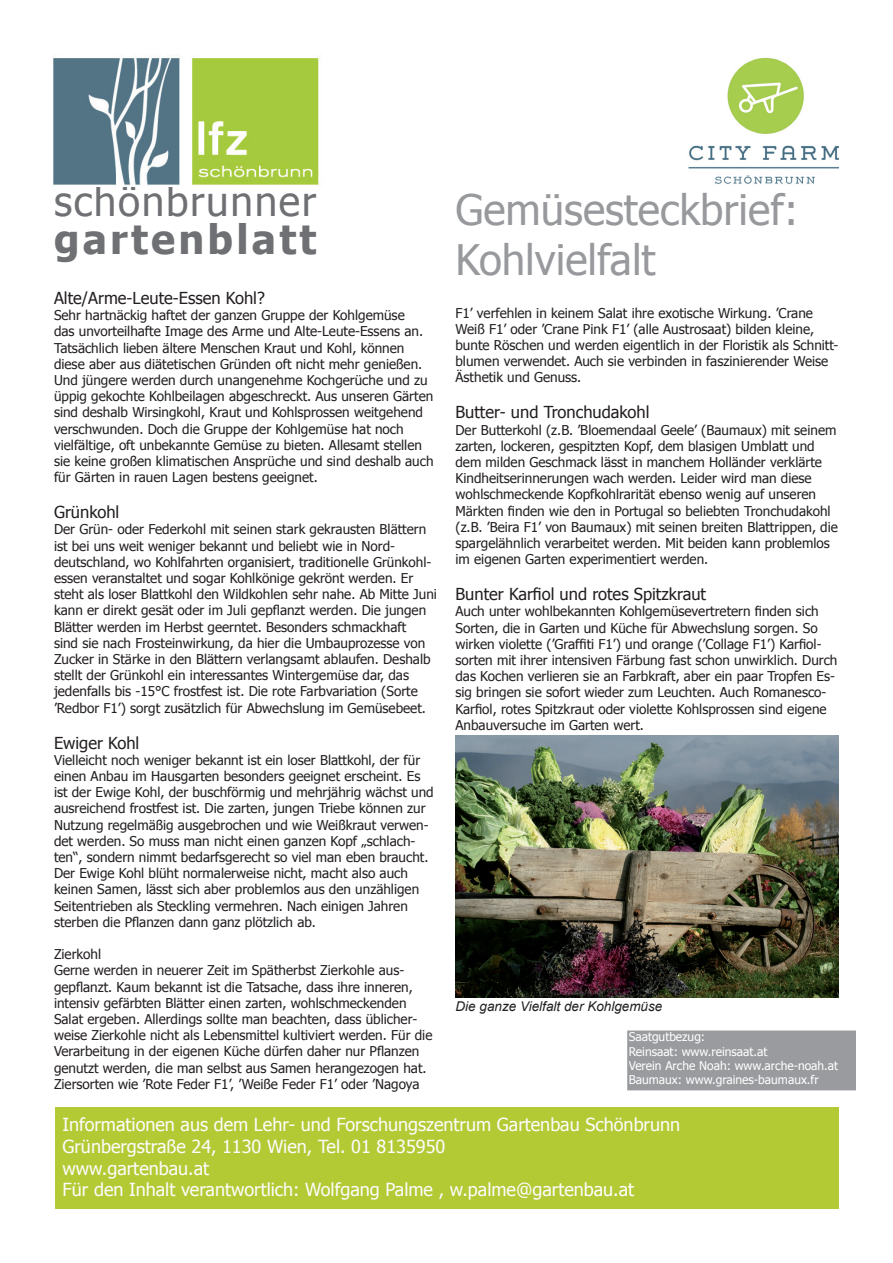
<style>
.page{position:relative;width:893px;height:1263px;background:#fff}
.page>*{position:absolute;margin:0;border:0;box-sizing:border-box;transform-origin:0 0}
.t1{font:42px/50.4px "Tahoma";color:#97999c}
.t2{font:40.5px "Tahoma";letter-spacing:.04em;color:#6f7073}
.t3{font:700 40.5px "Tahoma";letter-spacing:.08em;color:#6f7073}
.t4{font:18px/21.6px "Tahoma";color:#fcfcfc}
.t5{font:16.5px "Tahoma";color:#231f20}
.t6{font:13.5px/16.2px "Tahoma";color:#231f20}
.t7{font:italic 13.5px "Arial";color:#231f20}
.t8{font:12px/14.4px "Tahoma";color:#fff}
.s1{color:#fff}
</style>
<div class="page">
<div style="left:55px;top:1107px;width:783px;height:101px;background:#b4ca35"></div>
<img style="left:53px;top:58px;width:266px;height:127px">
<img style="left:455px;top:735px;width:384px;height:262px">
<div style="left:628px;top:1031px;width:227px;height:59px;background:#999b9e"></div>
<div style="left:627px;top:1030px;width:229px;height:60px;border:2px solid #999b9e"></div>
<img style="left:688px;top:57px;width:151px;height:127px">
<h2 class="t2" style="left:54px;top:174px;width:264px">schönbrunner</h2>
<h2 class="t3" style="left:54px;top:211px;width:264px">gartenblatt</h2>
<p class="t5" style="left:54px;top:287px;width:212px">Alte/Arme-Leute-Essen Kohl?</p>
<p class="t6" style="left:54px;top:306px;width:381px">Sehr hartnäckig haftet der ganzen Gruppe der Kohlgemüse<br>das unvorteilhafte Image des Arme und Alte-Leute-Essens an.<br>Tatsächlich lieben ältere Menschen Kraut und Kohl, können diese aber aus diätetischen Gründen oft nicht mehr genießen.<br>Und jüngere werden durch unangenehme Kochgerüche und zu üppig gekochte Kohlbeilagen abgeschreckt. Aus unseren Gärten sind deshalb Wirsingkohl, Kraut und Kohlsprossen weitgehend verschwunden. Doch die Gruppe der Kohlgemüse hat noch vielfältige, oft unbekannte Gemüse zu bieten. Allesamt stellen sie keine großen klimatischen Ansprüche und sind deshalb auch für Gärten in rauen Lagen bestens geeignet.</p>
<p class="t5" style="left:54px;top:501px;width:67px">Grünkohl</p>
<p class="t6" style="left:54px;top:521px;width:384px">Der Grün- oder Federkohl mit seinen stark gekrausten Blättern ist bei uns weit weniger bekannt und beliebt wie in Nord&shy;deutschland, wo Kohlfahrten organisiert, traditionelle Grünkohl&shy;essen veranstaltet und sogar Kohlkönige gekrönt werden. Er steht als loser Blattkohl den Wildkohlen sehr nahe. Ab Mitte Juni kann er direkt gesät oder im Juli gepflanzt werden. Die jungen Blätter werden im Herbst geerntet. Besonders schmackhaft<br>sind sie nach Frosteinwirkung, da hier die Umbauprozesse von Zucker in Stärke in den Blättern verlangsamt ablaufen. Deshalb stellt der Grünkohl ein interessantes Wintergemüse dar, das jedenfalls bis -15°C frostfest ist. Die rote Farbvariation (Sorte ’Redbor F1’) sorgt zusätzlich für Abwechslung im Gemüsebeet.</p>
<p class="t5" style="left:54px;top:731px;width:87px">Ewiger Kohl</p>
<p class="t6" style="left:54px;top:751px;width:381px">Vielleicht noch weniger bekannt ist ein loser Blattkohl, der für einen Anbau im Hausgarten besonders geeignet erscheint. Es ist der Ewige Kohl, der buschförmig und mehrjährig wächst und ausreichend frostfest ist. Die zarten, jungen Triebe können zur Nutzung regelmäßig ausgebrochen und wie Weißkraut verwen&shy;det werden. So muss man nicht einen ganzen Kopf „schlach&shy;ten“, sondern nimmt bedarfsgerecht so viel man eben braucht.<br>Der Ewige Kohl blüht normalerweise nicht, macht also auch keinen Samen, lässt sich aber problemlos aus den unzähligen Seitentrieben als Steckling vermehren. Nach einigen Jahren sterben die Pflanzen dann ganz plötzlich ab.</p>
<p class="t6" style="left:54px;top:945px;width:380px">Zierkohl<br>Gerne werden in neuerer Zeit im Spätherbst Zierkohle aus&shy;gepflanzt. Kaum bekannt ist die Tatsache, dass ihre inneren, intensiv gefärbten Blätter einen zarten, wohlschmeckenden Salat ergeben. Allerdings sollte man beachten, dass üblicher&shy;weise Zierkohle nicht als Lebensmittel kultiviert werden. Für die Verarbeitung in der eigenen Küche dürfen daher nur Pflanzen genutzt werden, die man selbst aus Samen herangezogen hat.<br>Ziersorten wie ’Rote Feder F1’, ’Weiße Feder F1’ oder ’Nagoya</p>
<h1 class="t1" style="left:455px;top:182px;width:345px">Gemüsesteckbrief:<br>Kohlvielfalt</h1>
<p class="t6" style="left:455px;top:304px;width:385px">F1’ verfehlen in keinem Salat ihre exotische Wirkung. ’Crane Weiß F1’ oder ’Crane Pink F1’ (alle Austrosaat) bilden kleine, bunte Röschen und werden eigentlich in der Floristik als Schnitt&shy;blumen verwendet. Auch sie verbinden in faszinierender Weise Ästhetik und Genuss.</p>
<p class="t5" style="left:455px;top:401px;width:196px">Butter- und Tronchudakohl</p>
<p class="t6" style="left:455px;top:421px;width:384px">Der Butterkohl (z.B. ’Bloemendaal Geele’ (Baumaux) mit seinem zarten, lockeren, gespitzten Kopf, dem blasigen Umblatt und dem milden Geschmack lässt in manchem Holländer verklärte Kindheitserinnerungen wach werden. Leider wird man diese wohlschmeckende Kopfkohlrarität ebenso wenig auf unseren Märkten finden wie den in Portugal so beliebten Tronchudakohl (z.B. ’Beira F1’ von Baumaux) mit seinen breiten Blattrippen, die spargelähnlich verarbeitet werden. Mit beiden kann problemlos im eigenen Garten experimentiert werden.</p>
<p class="t5" style="left:455px;top:583px;width:252px">Bunter Karfiol und rotes Spitzkraut</p>
<p class="t6" style="left:455px;top:603px;width:383px">Auch unter wohlbekannten Kohlgemüsevertretern finden sich Sorten, die in Garten und Küche für Abwechslung sorgen. So wirken violette (’Graffiti F1’) und orange (’Collage F1’) Karfiol&shy;sorten mit ihrer intensiven Färbung fast schon unwirklich. Durch das Kochen verlieren sie an Farbkraft, aber ein paar Tropfen Es&shy;sig bringen sie sofort wieder zum Leuchten. Auch Romanesco-Karfiol, rotes Spitzkraut oder violette Kohlsprossen sind eigene Anbauversuche im Garten wert.</p>
<p class="t7" style="left:455px;top:998px;width:208px">Die ganze Vielfalt der Kohlgemüse</p>
<p class="t8" style="left:629px;top:1029px;width:211px">Saatgutbezug:<br>Reinsaat: www.reinsaat.at<br>Verein Arche Noah: www.arche-noah.at<br>Baumaux: www.graines-baumaux.fr</p>
<h3 class="t4" style="left:63px;top:1113px;width:619px">Informationen aus dem Lehr- und Forschungszentrum Gartenbau Schönbrunn Grünbergstraße 24, 1130 Wien, Tel. 01 8135950<br>www.gartenbau.at<br>Für den Inhalt verantwortlich: Wolfgang Palme , w.palme@garten<span class="s1">bau.at</span></h3>
</div>
